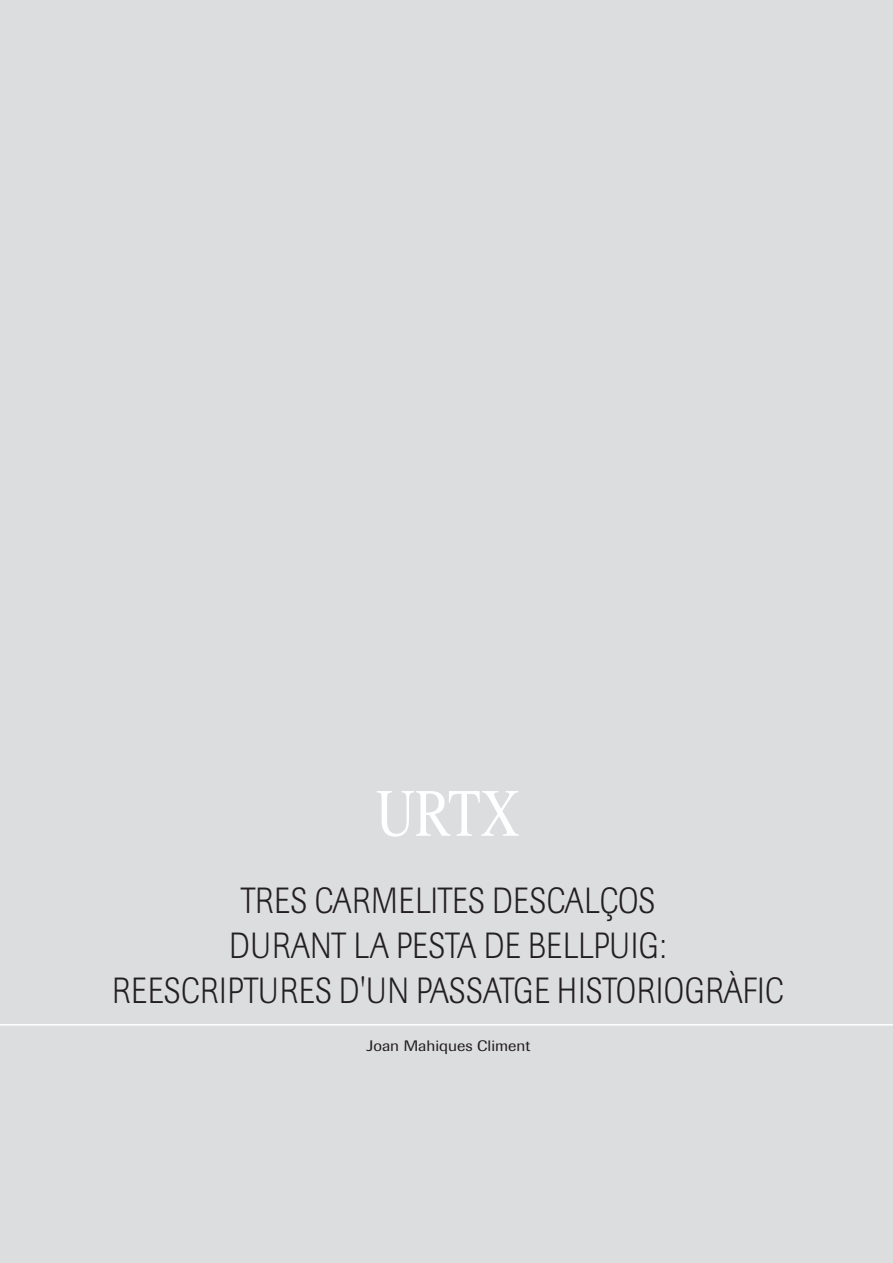
<style>
.page{position:relative;width:893px;height:1263px;background:#fff}
.page>*{position:absolute;margin:0;border:0;box-sizing:border-box;transform-origin:0 0}
.t1{font:67.5px "Times";color:#fff;scale:.8 1}
.t2{font:300 36px/45px "Imago";letter-spacing:.02em;color:#231f20;text-align:center;scale:.85 1}
.t3{font:15px "Imago";color:#231f20;scale:1.1 1}
</style>
<div class="page">
<div style="left:1px;top:0;width:892px;height:1263px;background:#dcdddf"></div>
<hr style="left:0;top:0;width:1px;height:1263px;background:#dcdddf">
<hr style="left:0;top:1024px;width:893px;height:1px;background:#fff">
<h1 class="t1" style="left:376px;top:790px;width:181px">URTX</h1>
<p class="t2" style="left:112px;top:881px;width:791px">TRES CARMELITES DESCALÇOS<br>DURANT LA PESTA DE BELLPUIG:<br>REESCRIPTURES D'UN PASSATGE HISTORIOGRÀFIC</p>
<p class="t3" style="left:367px;top:1040px;width:150px">Joan Mahiques Climent</p>
</div>
